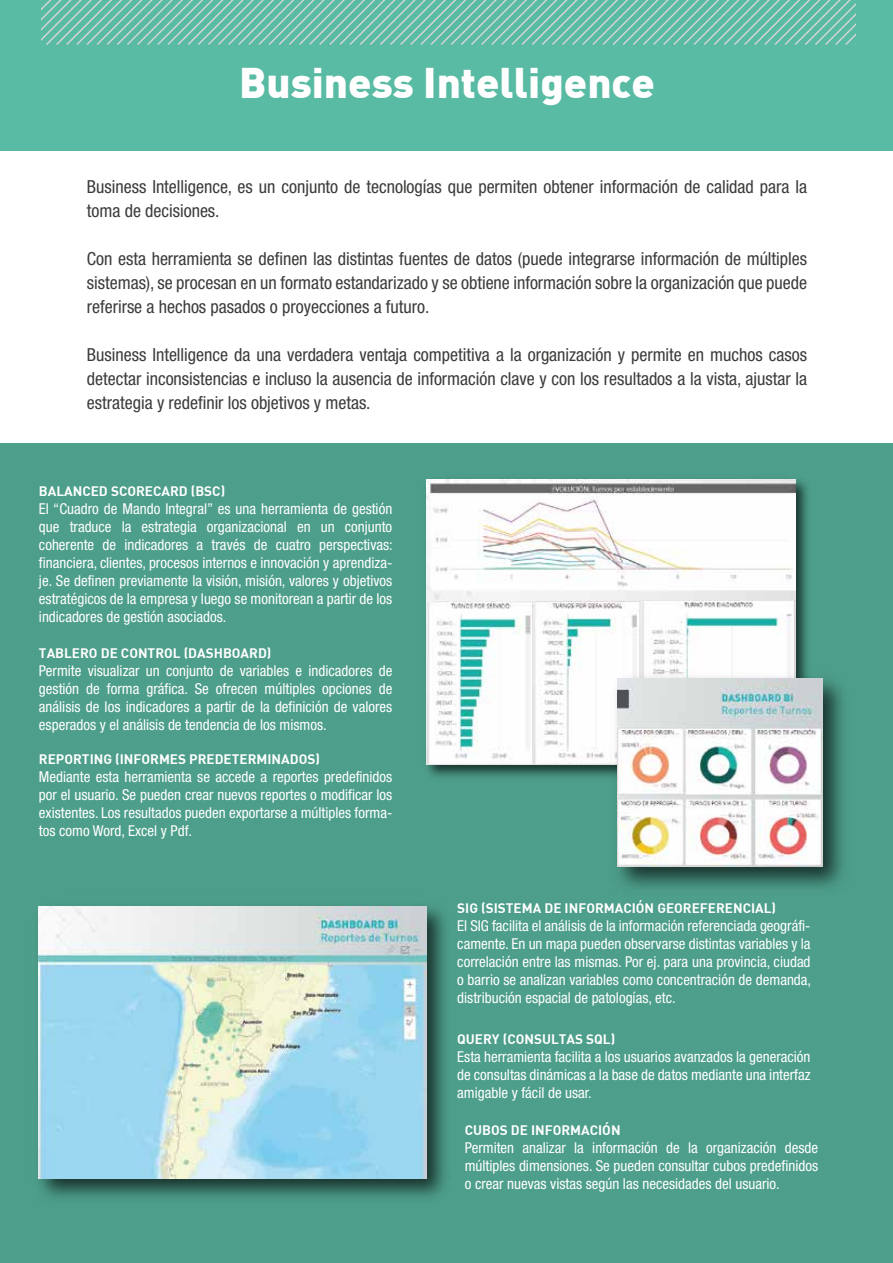
<style>
.page{position:relative;width:893px;height:1263px;background:#fff}
.page>*{position:absolute;margin:0;border:0;box-sizing:border-box;transform-origin:0 0}
.t1{font:900 42px "DIN";color:#fff}
.t2{font:condensed 18px/24px "Helvetica Neue";color:#3c3c3b;text-align:justify}
.t3{font:condensed 15px/18px "Helvetica Neue";color:#fff;text-align:justify}
.t4{font:700 13.5px "DIN";color:#fff}
</style>
<div class="page">
<div style="left:1px;top:0;width:892px;height:150px;background:#5abba4"></div>
<svg style="left:41px;top:0;width:815px;height:45px"></svg>
<div style="left:1px;top:444px;width:892px;height:819px;background:#4d9e8a"></div>
<img style="left:427px;top:479px;width:381px;height:298px">
<img style="left:426px;top:479px;width:369px;height:286px">
<img style="left:38px;top:906px;width:408px;height:292px">
<img style="left:39px;top:906px;width:387px;height:272px">
<img style="left:605px;top:666px;width:238px;height:222px">
<img style="left:617px;top:678px;width:206px;height:188px">
<h1 class="t1" style="left:239px;top:55px;width:417px">Business Intelligence</h1>
<p class="t2" style="left:87px;top:175px;width:722px">Business Intelligence, es un conjunto de tecnologías que permiten obtener información de calidad para la toma de decisiones.</p>
<p class="t2" style="left:87px;top:247px;width:722px">Con esta herramienta se definen las distintas fuentes de datos (puede integrarse información de múltiples sistemas), se procesan en un formato estandarizado y se obtiene información sobre la organización que puede referirse a hechos pasados o proyecciones a futuro.</p>
<p class="t2" style="left:87px;top:343px;width:722px">Business Intelligence da una verdadera ventaja competitiva a la organización y permite en muchos casos detectar inconsistencias e incluso la ausencia de información clave y con los resultados a la vista, ajustar la estrategia y redefinir los objetivos y metas.</p>
<p class="t4" style="left:39px;top:483px;width:188px">BALANCED SCORECARD (BSC)</p>
<p class="t3" style="left:39px;top:500px;width:355px">El “Cuadro de Mando Integral” es una herramienta de gestión que traduce la estrategia organizacional en un conjunto coherente de indicadores a través de cuatro perspectivas: financiera, clientes, procesos internos e innovación y aprendiza&shy;je. Se definen previamente la visión, misión, valores y objetivos estratégicos de la empresa y luego se monitorean a partir de los indicadores de gestión asociados.</p>
<p class="t4" style="left:39px;top:644px;width:234px">TABLERO DE CONTROL (DASHBOARD)</p>
<p class="t3" style="left:39px;top:661px;width:355px">Permite visualizar un conjunto de variables e indicadores de gestión de forma gráfica. Se ofrecen múltiples opciones de análisis de los indicadores a partir de la definición de valores esperados y el análisis de tendencia de los mismos.</p>
<p class="t4" style="left:39px;top:750px;width:282px">REPORTING (INFORMES PREDETERMINADOS)</p>
<p class="t3" style="left:39px;top:767px;width:355px">Mediante esta herramienta se accede a reportes predefinidos por el usuario. Se pueden crear nuevos reportes o modificar los existentes. Los resultados pueden exportarse a múltiples forma&shy;tos como Word, Excel y Pdf.</p>
<p class="t4" style="left:457px;top:899px;width:320px">SIG (SISTEMA DE INFORMACIÓN GEOREFERENCIAL)</p>
<p class="t3" style="left:457px;top:916px;width:355px">El SIG facilita el análisis de la información referenciada geográfi&shy;camente. En un mapa pueden observarse distintas variables y la correlación entre las mismas. Por ej. para una provincia, ciudad o barrio se analizan variables como concentración de demanda, distribución espacial de patologías, etc.</p>
<p class="t4" style="left:457px;top:1030px;width:159px">QUERY (CONSULTAS SQL)</p>
<p class="t3" style="left:457px;top:1047px;width:355px">Esta herramienta facilita a los usuarios avanzados la generación de consultas dinámicas a la base de datos mediante una interfaz amigable y fácil de usar.</p>
<p class="t4" style="left:465px;top:1121px;width:157px">CUBOS DE INFORMACIÓN</p>
<p class="t3" style="left:465px;top:1139px;width:355px">Permiten analizar la información de la organización desde múltiples dimensiones. Se pueden consultar cubos predefinidos o crear nuevas vistas según las necesidades del usuario.</p>
</div>
